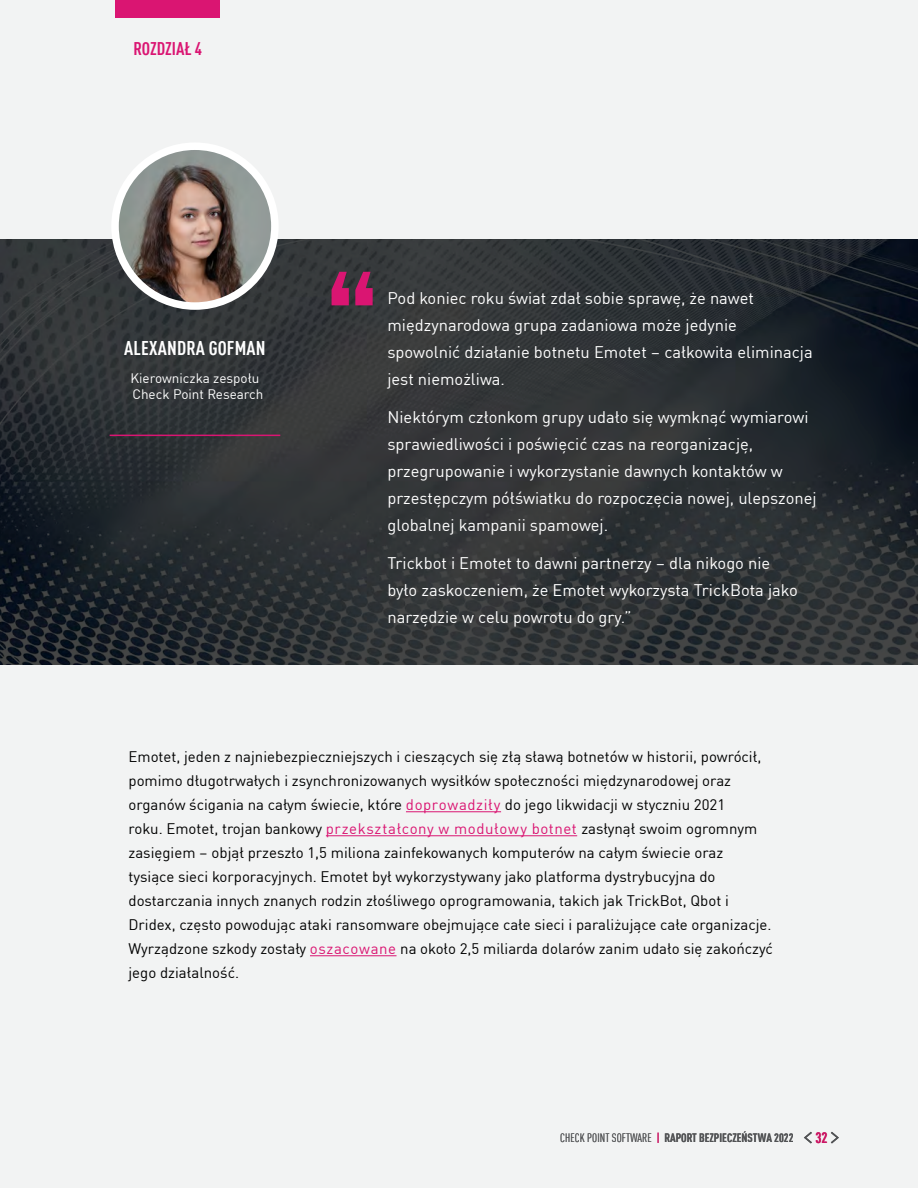
<style>
.page{position:relative;width:918px;height:1188px;background:#f2f3f3}
.page>*{position:absolute;margin:0;border:0;box-sizing:border-box;transform-origin:0 0}
.t1{font:700 condensed 19.5px "DIN Pro";letter-spacing:.01em;color:#fff}
.t2{font:700 condensed 18px "DIN Pro";color:#da1572}
.t3{font:16.5px/27px "DIN Pro";color:#fff}
.t4{font:15px/24px "DIN Pro";color:#000}
.t5{font:700 condensed 15px "DIN Pro";color:#d61a69}
.t6{font:13.5px/16.5px "DIN Pro";color:#fff}
.t7{font:700 condensed 12px "DIN Pro";color:#57585a}
.s1{color:#da1572}
.s2{font-weight:400}
.s3{font-weight:500;color:#d51868}
</style>
<div class="page">
<img style="left:0;top:239px;width:918px;height:425px">
<hr style="left:406px;top:811px;width:95px;height:1px;background:#da1572">
<hr style="left:326px;top:835px;width:251px;height:1px;background:#da1572">
<hr style="left:310px;top:955px;width:87px;height:1px;background:#da1572">
<img style="left:115px;top:146px;width:160px;height:160px;border-radius:80px">
<div style="left:111px;top:142px;width:168px;height:168px;border:8px solid #fff;border-radius:50%"></div>
<hr style="left:110px;top:435px;width:170px;height:1px;background:#da1572">
<div style="left:116px;top:0;width:104px;height:18px;background:#da1572"></div>
<svg style="left:332px;top:272px;width:41px;height:33px"></svg>
<p class="t2" style="left:133px;top:35px;width:70px">ROZDZIAŁ 4</p>
<h1 class="t1" style="left:124px;top:334px;width:143px">ALEXANDRA GOFMAN</h1>
<p class="t6" style="left:130px;top:369px;width:135px">Kierowniczka zespołu<br>Check Point Research</p>
<p class="t3" style="left:387px;top:284px;width:427px">Pod koniec roku świat zdał sobie sprawę, że nawet międzynarodowa grupa zadaniowa może jedynie spowolnić działanie botnetu Emotet – całkowita eliminacja jest niemożliwa.</p>
<p class="t3" style="left:387px;top:403px;width:431px">Niektórym członkom grupy udało się wymknąć wymiarowi sprawiedliwości i poświęcić czas na reorganizację, przegrupowanie i wykorzystanie dawnych kontaktów w przestępczym półświatku do rozpoczęcia nowej, ulepszonej globalnej kampanii spamowej.</p>
<p class="t3" style="left:387px;top:549px;width:412px">Trickbot i Emotet to dawni partnerzy – dla nikogo nie było zaskoczeniem, że Emotet wykorzysta TrickBota jako narzędzie w celu powrotu do gry.”</p>
<p class="t4" style="left:129px;top:744px;width:646px">Emotet, jeden z najniebezpieczniejszych i cieszących się złą sławą botnetów w historii, powrócił, pomimo długotrwałych i zsynchronizowanych wysiłków społeczności międzynarodowej oraz organów ścigania na całym świecie, które <span class="s1">doprowadziły</span> do jego likwidacji w styczniu 2021<br>roku. Emotet, trojan bankowy <span class="s1">przekształcony w modułowy botnet</span> zasłynął swoim ogromnym zasięgiem – objął przeszło 1,5 miliona zainfekowanych komputerów na całym świecie oraz<br>tysiące sieci korporacyjnych. Emotet był wykorzystywany jako platforma dystrybucyjna do dostarczania innych znanych rodzin złośliwego oprogramowania, takich jak TrickBot, Qbot i Dridex, często powodując ataki ransomware obejmujące całe sieci i paraliżujące całe organizacje.<br>Wyrządzone szkody zostały <span class="s1">oszacowane</span> na około 2,5 miliarda dolarów zanim udało się zakończyć jego działalność.</p>
<p class="t7" style="left:560px;top:1129px;width:235px"><span class="s2">CHECK POINT SOFTWARE</span> <span class="s3">|</span> RAPORT BEZPIECZEŃSTWA 2022</p>
<p class="t5" style="left:815px;top:1127px;width:14px">32</p>
</div>
